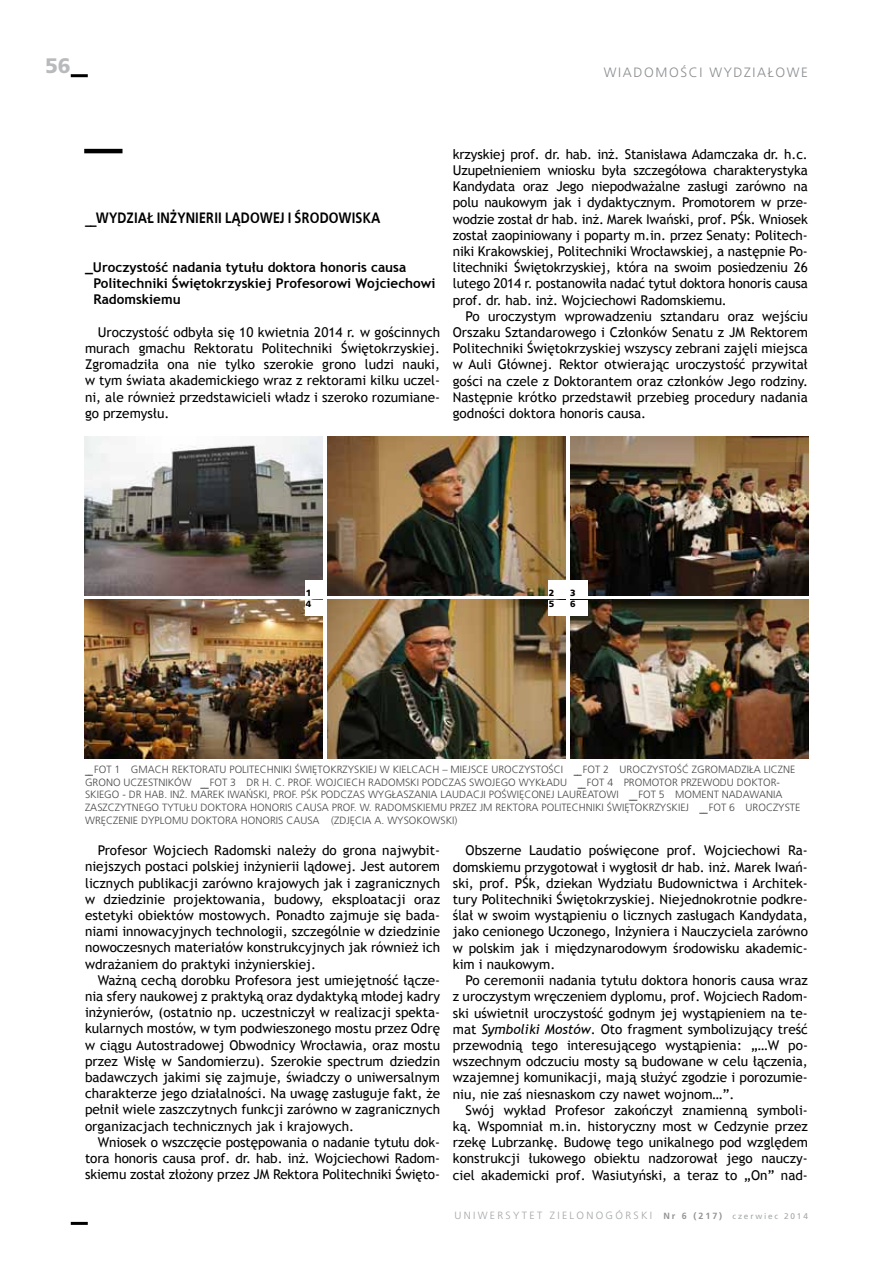
<style>
.page{position:relative;width:893px;height:1263px;background:#fff}
.page>*{position:absolute;margin:0;border:0;box-sizing:border-box;transform-origin:0 0}
.t1{font:900 21px "Frutiger LT Pro";color:#b8babc}
.t2{font:700 15px "EFN Bureau OT";color:#000}
.t3{font:13.5px/16.2px "Trebuchet MS";color:#000;text-align:justify}
.t4{font:700 13.5px/16.2px "Trebuchet MS";color:#000}
.t5{font:300 13.5px "Frutiger LT Pro";color:#8a8c8e}
.t6{font:300 10.5px "Frutiger LT Pro";color:#48484a}
.t7{font:300 10.5px "Frutiger LT Pro";letter-spacing:.22em;color:#a3a5a8}
.t8{font:900 9px "Frutiger LT Pro";color:#000}
.s1{font-family:"EFN Bureau OT";font-weight:700}
.s2{font-style:italic}
.s3{font-weight:700;font-size:9px;color:#939597}
.s4{font-weight:400;font-size:8.25px;color:#a4a7a9}
</style>
<div class="page">
<hr style="left:71px;top:74px;width:17px;height:3px;background:#000">
<hr style="left:71px;top:1222px;width:17px;height:3px;background:#000">
<hr style="left:84px;top:149px;width:38px;height:4px;background:#000">
<img style="left:84px;top:437px;width:239px;height:158px">
<img style="left:84px;top:600px;width:239px;height:158px">
<img style="left:327px;top:437px;width:239px;height:158px">
<img style="left:327px;top:600px;width:239px;height:158px">
<img style="left:570px;top:437px;width:239px;height:158px">
<img style="left:570px;top:600px;width:239px;height:159px">
<div style="left:306px;top:600px;width:17px;height:16px;background:#fff"></div>
<div style="left:549px;top:600px;width:17px;height:16px;background:#fff"></div>
<div style="left:570px;top:600px;width:17px;height:16px;background:#fff"></div>
<div style="left:306px;top:580px;width:17px;height:15px;background:#fff"></div>
<div style="left:549px;top:580px;width:17px;height:15px;background:#fff"></div>
<div style="left:570px;top:580px;width:17px;height:15px;background:#fff"></div>
<h1 class="t1" style="left:45px;top:53px;width:27px">56</h1>
<p class="t5" style="left:604px;top:65px;width:11px">WIADOMOŚCIWYDZIAŁOWE</p>
<p class="t2" style="left:85px;top:208px;width:184px">__WYDZIAŁ INŻYNIERII LĄDOWEJ</p>
<p class="t2" style="left:288px;top:208px;width:77px">I ŚRODOWISKA</p>
<p class="t4" style="left:94px;top:259px;width:343px;text-indent:-9px">_Uroczystość nadania tytułu doktora honoris causa<br>Politechniki Świętokrzyskiej Profesorowi Wojciechowi<br>Radomskiemu</p>
<p class="t3" style="left:85px;top:324px;width:357px;text-indent:13px">Uroczystość odbyła się 10 kwietnia 2014 r. w gościnnych murach gmachu Rektoratu Politechniki Świętokrzyskiej.<br>Zgromadziła ona nie tylko szerokie grono ludzi nauki, w tym świata akademickiego wraz z rektorami kilku uczel&shy;ni, ale również przedstawicieli władz i szeroko rozumiane&shy;go przemysłu.</p>
<p class="t3" style="left:453px;top:146px;width:357px">krzyskiej prof. dr. hab. inż. Stanisława Adamczaka dr. h.c.<br>Uzupełnieniem wniosku była szczegółowa charakterystyka Kandydata oraz Jego niepodważalne zasługi zarówno na polu naukowym jak i dydaktycznym. Promotorem w prze&shy;wodzie został dr hab. inż. Marek Iwański, prof. PŚk. Wniosek został zaopiniowany i poparty m.in. przez Senaty: Politech&shy;niki Krakowskiej, Politechniki Wrocławskiej, a następnie Po&shy;litechniki Świętokrzyskiej, która na swoim posiedzeniu 26 lutego 2014 r. postanowiła nadać tytuł doktora honoris causa prof. dr. hab. inż. Wojciechowi Radomskiemu.</p>
<p class="t3" style="left:453px;top:308px;width:357px;text-indent:13px">Po uroczystym wprowadzeniu sztandaru oraz wejściu Orszaku Sztandarowego i Członków Senatu z JM Rektorem Politechniki Świętokrzyskiej wszyscy zebrani zajęli miejsca w Auli Głównej. Rektor otwierając uroczystość przywitał gości na czele z Doktorantem oraz członków Jego rodziny.<br>Następnie krótko przedstawił przebieg procedury nadania godności doktora honoris causa.</p>
<p class="t8" style="left:306px;top:587px;width:7px">1</p>
<p class="t8" style="left:549px;top:587px;width:7px">2</p>
<p class="t8" style="left:570px;top:587px;width:7px">3</p>
<p class="t8" style="left:306px;top:598px;width:7px">4</p>
<p class="t8" style="left:549px;top:598px;width:7px">5</p>
<p class="t8" style="left:570px;top:598px;width:7px">6</p>
<p class="t6" style="left:85px;top:763px;width:62px"><span class="s1">__</span> FOT 1 GMACH</p>
<p class="t6" style="left:172px;top:763px;width:13px">REKTORATU</p>
<p class="t6" style="left:229px;top:763px;width:12px">POLITECHNIKI</p>
<p class="t6" style="left:295px;top:763px;width:12px">ŚWIĘTOKRZYSKIEJ</p>
<p class="t6" style="left:380px;top:763px;width:26px">W KIELCACH</p>
<p class="t6" style="left:442px;top:763px;width:15px">– MIEJSCE</p>
<p class="t6" style="left:491px;top:763px;width:7px">UROCZYSTOŚCI</p>
<p class="t6" style="left:574px;top:763px;width:60px"><span class="s1">__</span> FOT 2 UROCZYSTOŚĆ</p>
<p class="t6" style="left:692px;top:763px;width:8px">ZGROMADZIŁA</p>
<p class="t6" style="left:764px;top:763px;width:7px">LICZNE</p>
<p class="t6" style="left:85px;top:776px;width:8px">GRONO</p>
<p class="t6" style="left:124px;top:776px;width:8px">UCZESTNIKÓW</p>
<p class="t6" style="left:201px;top:776px;width:94px"><span class="s1">__</span> FOT 3 DR H. C. PROF</p>
<p class="t6" style="left:310px;top:776px;width:23px">. WOJCIECH</p>
<p class="t6" style="left:368px;top:776px;width:14px">RADOMSKI</p>
<p class="t6" style="left:422px;top:776px;width:8px">PODCZAS</p>
<p class="t6" style="left:469px;top:776px;width:8px">SWOJEGO</p>
<p class="t6" style="left:519px;top:776px;width:8px">WYKŁADU</p>
<p class="t6" style="left:578px;top:776px;width:60px"><span class="s1">__</span> FOT 4 PROMOTOR</p>
<p class="t6" style="left:681px;top:776px;width:8px">PRZEWODU</p>
<p class="t6" style="left:737px;top:776px;width:8px">DOKTOR</p>
<p class="t6" style="left:776px;top:776px;width:5px">-</p>
<p class="t6" style="left:85px;top:789px;width:7px">SKIEGO</p>
<p class="t6" style="left:122px;top:789px;width:30px">- DR HAB</p>
<p class="t6" style="left:164px;top:789px;width:43px">. INŻ. MAREK</p>
<p class="t6" style="left:227px;top:789px;width:10px">IWAŃSKI</p>
<p class="t6" style="left:267px;top:789px;width:13px">, PROF</p>
<p class="t6" style="left:295px;top:789px;width:33px">. PŚK PODCZAS</p>
<p class="t6" style="left:368px;top:789px;width:8px">WYGŁASZANIA</p>
<p class="t6" style="left:440px;top:789px;width:7px">LAUDACJI</p>
<p class="t6" style="left:489px;top:789px;width:7px">POŚWIĘCONEJ</p>
<p class="t6" style="left:558px;top:789px;width:12px">LAUREATOWI</p>
<p class="t6" style="left:629px;top:789px;width:64px"><span class="s1">__</span> FOT 5 MOMENT</p>
<p class="t6" style="left:722px;top:789px;width:8px">NADAWANIA</p>
<p class="t6" style="left:85px;top:801px;width:8px">ZASZCZYTNEGO</p>
<p class="t6" style="left:162px;top:801px;width:7px">TYTUŁU</p>
<p class="t6" style="left:201px;top:801px;width:8px">DOKTORA</p>
<p class="t6" style="left:250px;top:801px;width:7px">HONORIS</p>
<p class="t6" style="left:296px;top:801px;width:8px">CAUSA</p>
<p class="t6" style="left:332px;top:801px;width:7px">PROF</p>
<p class="t6" style="left:354px;top:801px;width:35px">. W. RADOMSKIEMU</p>
<p class="t6" style="left:450px;top:801px;width:7px">PRZEZ</p>
<p class="t6" style="left:480px;top:801px;width:29px">JM REKTORA</p>
<p class="t6" style="left:542px;top:801px;width:12px">POLITECHNIKI</p>
<p class="t6" style="left:607px;top:801px;width:12px">ŚWIĘTOKRZYSKIEJ</p>
<p class="t6" style="left:700px;top:801px;width:60px"><span class="s1">__</span> FOT 6 UROCZYSTE</p>
<p class="t6" style="left:85px;top:814px;width:7px">WRĘCZENIE</p>
<p class="t6" style="left:141px;top:814px;width:8px">DYPLOMU</p>
<p class="t6" style="left:191px;top:814px;width:15px">DOKTORA</p>
<p class="t6" style="left:241px;top:814px;width:14px">HONORIS</p>
<p class="t6" style="left:286px;top:814px;width:15px">CAUSA</p>
<p class="t6" style="left:331px;top:814px;width:10px">(ZDJĘCIA</p>
<p class="t6" style="left:374px;top:814px;width:31px">A. WYSOKOWSKI</p>
<p class="t6" style="left:454px;top:814px;width:4px">)</p>
<p class="t3" style="left:85px;top:842px;width:357px;text-indent:13px">Profesor Wojciech Radomski należy do grona najwybit&shy;niejszych postaci polskiej inżynierii lądowej. Jest autorem licznych publikacji zarówno krajowych jak i zagranicznych w dziedzinie projektowania, budowy, eksploatacji oraz estetyki obiektów mostowych. Ponadto zajmuje się bada&shy;niami innowacyjnych technologii, szczególnie w dziedzinie nowoczesnych materiałów konstrukcyjnych jak również ich wdrażaniem do praktyki inżynierskiej.</p>
<p class="t3" style="left:85px;top:972px;width:357px;text-indent:13px">Ważną cechą dorobku Profesora jest umiejętność łącze&shy;nia sfery naukowej z praktyką oraz dydaktyką młodej kadry inżynierów, (ostatnio np. uczestniczył w realizacji spekta&shy;kularnych mostów, w tym podwieszonego mostu przez Odrę w ciągu Autostradowej Obwodnicy Wrocławia, oraz mostu przez Wisłę w Sandomierzu). Szerokie spectrum dziedzin badawczych jakimi się zajmuje, świadczy o uniwersalnym charakterze jego działalności. Na uwagę zasługuje fakt, że pełnił wiele zaszczytnych funkcji zarówno w zagranicznych organizacjach technicznych jak i krajowych.</p>
<p class="t3" style="left:85px;top:1134px;width:356px;text-indent:13px">Wniosek o wszczęcie postępowania o nadanie tytułu dok&shy;tora honoris causa prof. dr. hab. inż. Wojciechowi Radom&shy;skiemu został złożony przez JM Rektora Politechniki Święto-</p>
<p class="t3" style="left:453px;top:843px;width:357px;text-indent:13px">Obszerne Laudatio poświęcone prof. Wojciechowi Ra&shy;domskiemu przygotował i wygłosił dr hab. inż. Marek Iwań&shy;ski, prof. PŚk, dziekan Wydziału Budownictwa i Architek&shy;tury Politechniki Świętokrzyskiej. Niejednokrotnie podkre&shy;ślał w swoim wystąpieniu o licznych zasługach Kandydata, jako cenionego Uczonego, Inżyniera i Nauczyciela zarówno w polskim jak i międzynarodowym środowisku akademic&shy;kim i naukowym.</p>
<p class="t3" style="left:453px;top:972px;width:357px;text-indent:13px">Po ceremonii nadania tytułu doktora honoris causa wraz z uroczystym wręczeniem dyplomu, prof. Wojciech Radom&shy;ski uświetnił uroczystość godnym jej wystąpieniem na te&shy;mat <span class="s2">Symboliki Mostów</span>. Oto fragment symbolizujący treść przewodnią tego interesującego wystąpienia: „…W po&shy;wszechnym odczuciu mosty są budowane w celu łączenia, wzajemnej komunikacji, mają służyć zgodzie i porozumie&shy;niu, nie zaś niesnaskom czy nawet wojnom…”.</p>
<p class="t3" style="left:453px;top:1102px;width:357px;text-indent:13px">Swój wykład Profesor zakończył znamienną symboli&shy;ką. Wspomniał m.in. historyczny most w Cedzynie przez rzekę Lubrzankę. Budowę tego unikalnego pod względem konstrukcji łukowego obiektu nadzorował jego nauczy&shy;ciel akademicki prof. Wasiutyński, a teraz to „On” nad-</p>
<p class="t7" style="left:454px;top:1209px;width:355px">UNIWERSYTET ZIELONOGÓRSKI <span class="s3">Nr 6 (217)</span> <span class="s4">czerwiec 2014</span></p>
</div>
